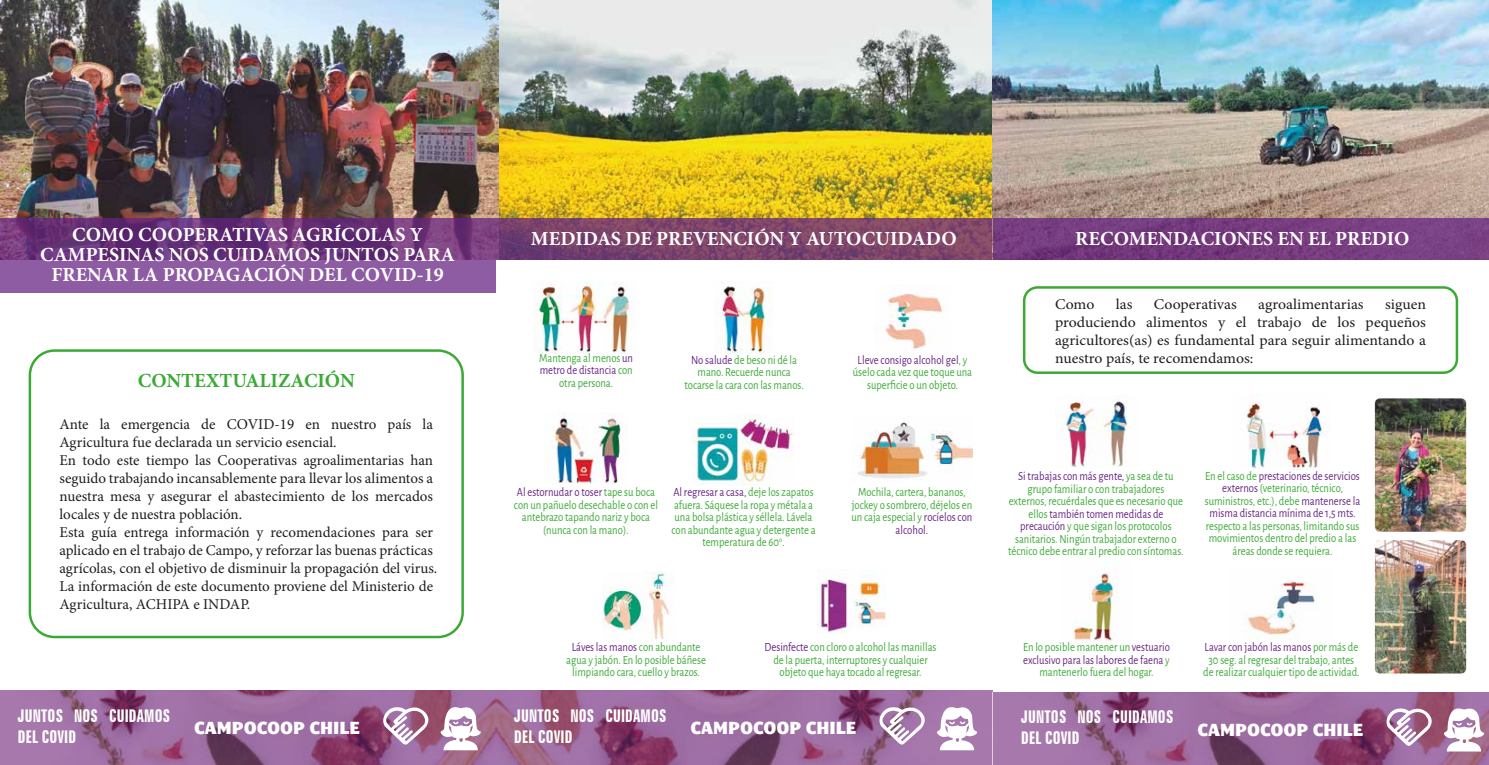
<style>
.page{position:relative;width:1489px;height:765px;background:#fff}
.page>*{position:absolute;margin:0;border:0;box-sizing:border-box;transform-origin:0 0}
.t1{font:700 20px/20px "Minion Pro";color:#fff;text-align:center}
.t2{font:700 20px "Minion Pro";color:#3aaa35}
.t3{font:700 extra-condensed 17.5px/21px "Zurich BT";letter-spacing:.01em;color:#fff;scale:.9 1}
.t4{font:17.5px "M Egalopolis Extra";color:#fff}
.t5{font:15px/18px "Minion Pro";color:#1d1d1b}
.t6{font:15px/18px "Minion Pro";color:#1d1d1b;text-align:justify;scale:1.05 1}
.t7{font:12.5px/12.5px "Alegreya Sans";color:#3aaa35;text-align:center;scale:.85 1}
.t8{font:12.5px/12.5px "Alegreya Sans";color:#662383;text-align:center;scale:.85 1}
.s1{color:#662383}
.s2{color:#3aaa35}
</style>
<div class="page">
<svg style="left:0;top:691px;width:496px;height:74px;background:#976495"></svg>
<svg style="left:380px;top:703px;width:53px;height:42px"></svg>
<svg style="left:439px;top:703px;width:43px;height:47px"></svg>
<svg style="left:496px;top:691px;width:496px;height:74px;background:#976292"></svg>
<svg style="left:876px;top:703px;width:53px;height:42px"></svg>
<svg style="left:935px;top:703px;width:43px;height:47px"></svg>
<svg style="left:992px;top:692px;width:496px;height:73px;background:#986495"></svg>
<svg style="left:1383px;top:704px;width:53px;height:43px"></svg>
<svg style="left:1442px;top:704px;width:42px;height:48px"></svg>
<img style="left:499px;top:0;width:493px;height:218px">
<img style="left:0;top:0;width:499px;height:218px">
<svg style="left:0;top:218px;width:496px;height:74px;background:#79448a"></svg>
<div style="left:29px;top:349px;width:435px;height:289px;border:2px solid #3aaa35;border-radius:25px"></div>
<svg style="left:496px;top:218px;width:496px;height:42px;background:#7c446a"></svg>
<img style="left:533px;top:282px;width:101px;height:71px">
<img style="left:714px;top:282px;width:57px;height:71px">
<img style="left:885px;top:293px;width:58px;height:58px">
<img style="left:548px;top:414px;width:73px;height:70px">
<img style="left:692px;top:415px;width:101px;height:70px">
<img style="left:852px;top:422px;width:120px;height:56px">
<img style="left:602px;top:572px;width:72px;height:69px">
<img style="left:817px;top:578px;width:69px;height:56px">
<img style="left:992px;top:0;width:496px;height:218px">
<svg style="left:992px;top:218px;width:496px;height:42px;background:#753c7e"></svg>
<div style="left:1022px;top:286px;width:435px;height:88px;border:2px solid #3aaa35;border-radius:13px"></div>
<img style="left:1055px;top:396px;width:73px;height:71px">
<img style="left:1246px;top:394px;width:81px;height:75px">
<img style="left:1074px;top:562px;width:44px;height:80px">
<img style="left:1245px;top:581px;width:72px;height:59px">
<img style="left:1374px;top:398px;width:91px;height:134px">
<img style="left:1374px;top:540px;width:91px;height:134px">
<h1 class="t1" style="left:40px;top:225px;width:416px">COMO COOPERATIVAS AGRÍCOLAS Y<br>CAMPESINAS NOS CUIDAMOS JUNTOS PARA<br>FRENAR LA PROPAGACIÓN DEL COVID-19</h1>
<h1 class="t2" style="left:138px;top:367px;width:219px">CONTEXTUALIZACIÓN</h1>
<p class="t5" style="left:59px;top:415px;width:379px">Ante la emergencia de COVID-19 en nuestro país la Agricultura fue declarada un servicio esencial.<br>En todo este tiempo las Cooperativas agroalimentarias han seguido trabajando incansablemente para llevar los alimentos a nuestra mesa y asegurar el abastecimiento de los mercados locales y de nuestra población.<br>Esta guía entrega información y recomendaciones para ser aplicado en el trabajo de Campo, y reforzar las buenas prácticas agrícolas, con el objetivo de disminuir la propagación del virus.<br>La información de este documento proviene del Ministerio de Agricultura, ACHIPA e INDAP.</p>
<h2 class="t3" style="left:18px;top:706px;width:170px">JUNTOS NOS CUIDAMOS<br>DEL COVID</h2>
<h2 class="t4" style="left:194px;top:715px;width:167px">CAMPOCOOP CHILE</h2>
<h1 class="t1" style="left:531px;top:228px;width:427px">MEDIDAS DE PREVENCIÓN Y AUTOCUIDADO</h1>
<p class="t7" style="left:539px;top:351px;width:112px">Mantenga al menos <span class="s1">un metro de distancia</span> con otra persona.</p>
<p class="t7" style="left:684px;top:353px;width:142px"><span class="s1">No salude</span> de beso ni dé la mano. Recuerde nunca tocarse la cara con las manos.</p>
<p class="t7" style="left:852px;top:353px;width:142px"><span class="s1">Lleve consigo alcohol gel</span>, y úselo cada vez que toque una superficie o un objeto.</p>
<p class="t7" style="left:514px;top:485px;width:171px"><span class="s1">Al estornudar o toser</span> tape su boca con un pañuelo desechable o con el antebrazo tapando nariz y boca (nunca con la mano).</p>
<p class="t7" style="left:671px;top:485px;width:171px"><span class="s1">Al regresar a casa,</span> deje los zapatos afuera. Sáquese la ropa y métala a una bolsa plástica y séllela. Lávela con abundante agua y detergente a temperatura de 60<sup>o</sup>.</p>
<p class="t7" style="left:851px;top:485px;width:144px">Mochila, cartera, bananos, jockey o sombrero, déjelos en un caja especial y <span class="s1">rocíelos con alcohol.</span></p>
<p class="t7" style="left:566px;top:641px;width:166px"><span class="s1">Láves las manos</span> con abundante agua y jabón. En lo posible báñese limpiando cara, cuello y brazos.</p>
<p class="t7" style="left:764px;top:641px;width:204px"><span class="s1">Desinfecte</span> con cloro o alcohol las manillas de la puerta, interruptores y cualquier objeto que haya tocado al regresar.</p>
<h1 class="t1" style="left:1075px;top:228px;width:336px">RECOMENDACIONES EN EL PREDIO</h1>
<p class="t6" style="left:1055px;top:295px;width:39px">Como</p>
<p class="t6" style="left:1115px;top:295px;width:17px">las</p>
<p class="t6" style="left:1153px;top:295px;width:81px">Cooperativas</p>
<p class="t6" style="left:1258px;top:295px;width:102px">agroalimentarias</p>
<p class="t6" style="left:1055px;top:295px;width:355px;text-indent:330px">siguen produciendo alimentos y el trabajo de los pequeños agricultores(as) es fundamental para seguir alimentando a nuestro país, te recomendamos:</p>
<p class="t7" style="left:1008px;top:469px;width:208px"><span class="s1">Si trabajas con más gente,</span> ya sea de tu grupo familiar o con trabajadores externos, recuérdales que es necesario que ellos <span class="s1">también tomen medidas de precaución</span> y que sigan los protocolos sanitarios. Ningún trabajador externo o técnico debe entrar al predio con síntomas.</p>
<p class="t8" style="left:1204px;top:469px;width:184px"><span class="s2">En el caso de</span> prestaciones de servicios externos <span class="s2">(veterinario, técnico, suministros, etc.), debe</span> mantenerse la misma distancia mínima de 1,5 mts.</p>
<p class="t7" style="left:1205px;top:519px;width:182px">respecto a las personas, limitando sus movimientos dentro del predio a las áreas donde se requiera.</p>
<p class="t7" style="left:1023px;top:641px;width:174px">En lo posible mantener un <span class="s1">vestuario exclusivo para las labores de faena</span> y mantenerlo fuera del hogar.</p>
<p class="t7" style="left:1203px;top:641px;width:185px"><span class="s1">Lavar con jabón las manos</span> por más de<br>30 seg. al regresar del trabajo, antes de realizar cualquier tipo de actividad.</p>
<h2 class="t3" style="left:514px;top:706px;width:170px">JUNTOS NOS CUIDAMOS<br>DEL COVID</h2>
<h2 class="t4" style="left:690px;top:715px;width:167px">CAMPOCOOP CHILE</h2>
<h2 class="t3" style="left:1021px;top:707px;width:170px">JUNTOS NOS CUIDAMOS<br>DEL COVID</h2>
<h2 class="t4" style="left:1197px;top:717px;width:167px">CAMPOCOOP CHILE</h2>
</div>
